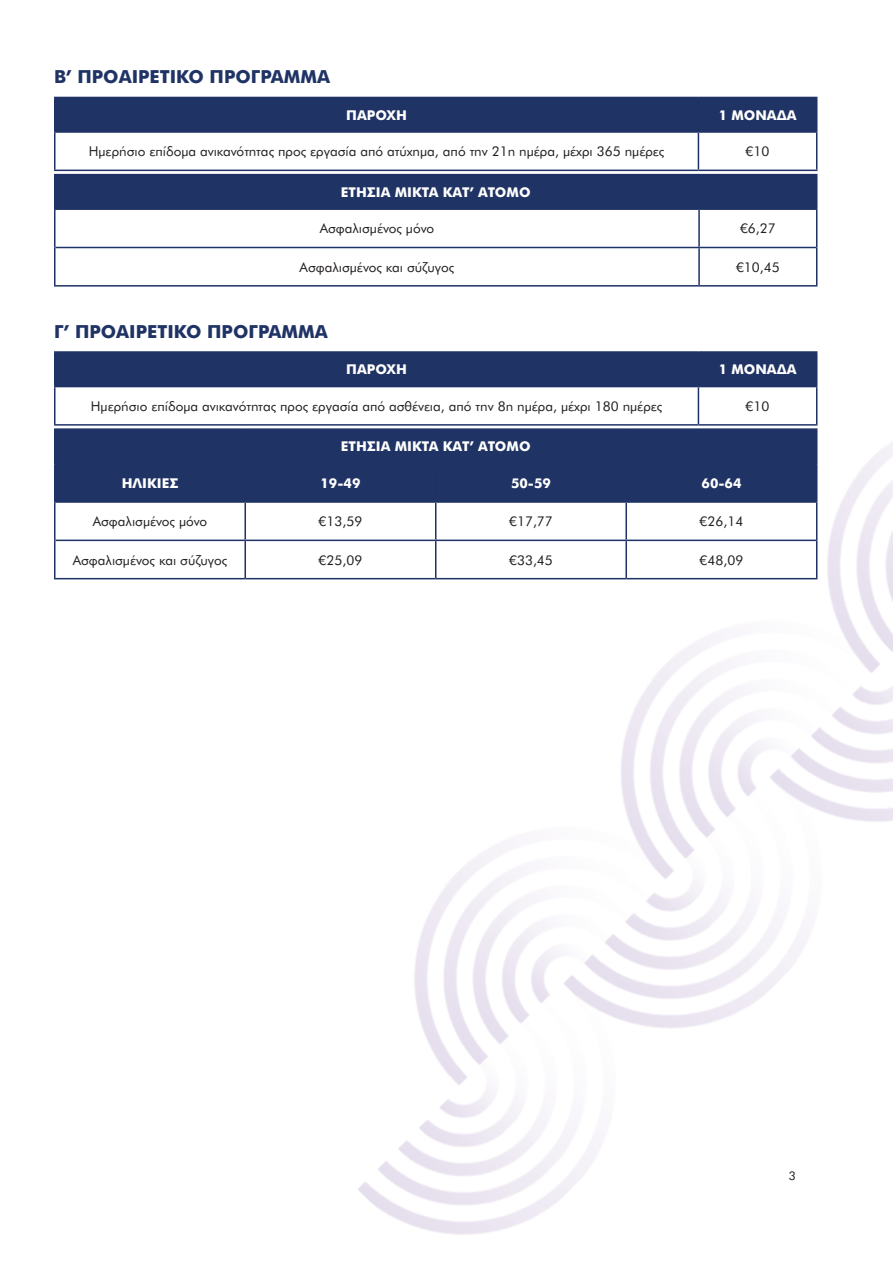
<style>
.page{position:relative;width:893px;height:1263px;background:#fff}
.page>*{position:absolute;margin:0;border:0;box-sizing:border-box;transform-origin:0 0}
.t1{font:700 18px "AIG Futura GR";color:#203365}
.t2{font:13.5px "AIG Futura GR";color:#231f20}
.t3{font:700 13.5px "AIG Futura GR";color:#fff}
.t4{font:12px "AIG Futura GR";color:#231f20}
</style>
<div class="page">
<img style="left:249px;top:391px;width:644px;height:844px">
<div style="left:56px;top:98px;width:760px;height:33px;background:#203365"></div>
<hr style="left:54px;top:170px;width:644px;height:1px;background:#1f3267">
<hr style="left:698px;top:170px;width:119px;height:1px;background:#1f3267">
<hr style="left:54px;top:133px;width:2px;height:37px;background:#1f3267">
<hr style="left:698px;top:133px;width:1px;height:37px;background:#1f3267">
<hr style="left:816px;top:133px;width:1px;height:37px;background:#1f3267">
<hr style="left:54px;top:97px;width:644px;height:1px;background:#1f3267">
<hr style="left:54px;top:98px;width:2px;height:33px;background:#1f3267">
<hr style="left:698px;top:97px;width:119px;height:1px;background:#1f3267">
<hr style="left:698px;top:98px;width:1px;height:33px;background:#1f3267">
<hr style="left:816px;top:98px;width:1px;height:33px;background:#1f3267">
<hr style="left:54px;top:131px;width:644px;height:2px;background:#1f3267">
<hr style="left:698px;top:131px;width:119px;height:2px;background:#1f3267">
<div style="left:56px;top:353px;width:760px;height:33px;background:#203365"></div>
<hr style="left:54px;top:424px;width:644px;height:2px;background:#1f3267">
<hr style="left:698px;top:424px;width:119px;height:2px;background:#1f3267">
<hr style="left:54px;top:387px;width:2px;height:37px;background:#1f3267">
<hr style="left:698px;top:387px;width:1px;height:37px;background:#1f3267">
<hr style="left:816px;top:387px;width:1px;height:37px;background:#1f3267">
<hr style="left:54px;top:351px;width:644px;height:2px;background:#1f3267">
<hr style="left:54px;top:353px;width:2px;height:33px;background:#1f3267">
<hr style="left:698px;top:351px;width:119px;height:2px;background:#1f3267">
<hr style="left:698px;top:353px;width:1px;height:33px;background:#1f3267">
<hr style="left:816px;top:353px;width:1px;height:33px;background:#1f3267">
<hr style="left:54px;top:386px;width:644px;height:1px;background:#1f3267">
<hr style="left:698px;top:386px;width:119px;height:1px;background:#1f3267">
<div style="left:55px;top:175px;width:762px;height:34px;background:#203365"></div>
<hr style="left:54px;top:210px;width:2px;height:37px;background:#1f3267">
<hr style="left:698px;top:210px;width:2px;height:37px;background:#1f3267">
<hr style="left:816px;top:210px;width:1px;height:37px;background:#1f3267">
<hr style="left:54px;top:247px;width:2px;height:38px;background:#1f3267">
<hr style="left:698px;top:248px;width:2px;height:37px;background:#1f3267">
<hr style="left:816px;top:247px;width:1px;height:38px;background:#1f3267">
<hr style="left:54px;top:174px;width:645px;height:1px;background:#1f3267">
<hr style="left:54px;top:175px;width:2px;height:33px;background:#1f3267">
<hr style="left:699px;top:174px;width:118px;height:1px;background:#1f3267">
<hr style="left:56px;top:247px;width:643px;height:1px;background:#1f3267">
<hr style="left:699px;top:247px;width:117px;height:1px;background:#1f3267">
<hr style="left:54px;top:285px;width:645px;height:2px;background:#1f3267">
<hr style="left:699px;top:285px;width:118px;height:2px;background:#1f3267">
<hr style="left:54px;top:208px;width:645px;height:2px;background:#1f3267">
<hr style="left:699px;top:208px;width:118px;height:2px;background:#1f3267">
<div style="left:55px;top:429px;width:762px;height:35px;background:#203365"></div>
<div style="left:56px;top:464px;width:760px;height:37px;background:#203365"></div>
<hr style="left:54px;top:503px;width:2px;height:37px;background:#1f3267">
<hr style="left:244px;top:503px;width:2px;height:37px;background:#1f3267">
<hr style="left:435px;top:503px;width:1px;height:37px;background:#1f3267">
<hr style="left:625px;top:503px;width:2px;height:37px;background:#1f3267">
<hr style="left:816px;top:503px;width:1px;height:37px;background:#1f3267">
<hr style="left:54px;top:540px;width:2px;height:38px;background:#1f3267">
<hr style="left:244px;top:541px;width:2px;height:37px;background:#1f3267">
<hr style="left:435px;top:541px;width:1px;height:37px;background:#1f3267">
<hr style="left:625px;top:541px;width:2px;height:37px;background:#1f3267">
<hr style="left:816px;top:540px;width:1px;height:38px;background:#1f3267">
<hr style="left:54px;top:428px;width:191px;height:2px;background:#1f3267">
<hr style="left:54px;top:430px;width:2px;height:33px;background:#1f3267">
<hr style="left:245px;top:428px;width:191px;height:2px;background:#1f3267">
<hr style="left:436px;top:428px;width:190px;height:2px;background:#1f3267">
<hr style="left:626px;top:428px;width:191px;height:2px;background:#1f3267">
<hr style="left:56px;top:540px;width:189px;height:1px;background:#1f3267">
<hr style="left:245px;top:540px;width:191px;height:1px;background:#1f3267">
<hr style="left:436px;top:540px;width:190px;height:1px;background:#1f3267">
<hr style="left:626px;top:540px;width:190px;height:1px;background:#1f3267">
<hr style="left:54px;top:578px;width:191px;height:1px;background:#1f3267">
<hr style="left:245px;top:578px;width:191px;height:1px;background:#1f3267">
<hr style="left:436px;top:578px;width:190px;height:1px;background:#1f3267">
<hr style="left:626px;top:578px;width:191px;height:1px;background:#1f3267">
<hr style="left:54px;top:464px;width:2px;height:37px;background:#1f3267">
<hr style="left:54px;top:463px;width:191px;height:1px;background:#1f3267">
<hr style="left:244px;top:464px;width:2px;height:37px;background:#1f3267">
<hr style="left:435px;top:464px;width:1px;height:37px;background:#1f3267">
<hr style="left:625px;top:464px;width:2px;height:37px;background:#1f3267">
<hr style="left:816px;top:464px;width:1px;height:37px;background:#1f3267">
<hr style="left:54px;top:501px;width:191px;height:2px;background:#1f3267">
<hr style="left:245px;top:501px;width:191px;height:2px;background:#1f3267">
<hr style="left:436px;top:501px;width:190px;height:2px;background:#1f3267">
<hr style="left:626px;top:501px;width:191px;height:2px;background:#1f3267">
<p class="t1" style="left:54px;top:66px;width:278px">Β’ ΠΡΟΑΙΡΕΤΙΚΟ ΠΡΟΓΡΑΜΜΑ</p>
<p class="t3" style="left:346px;top:107px;width:60px">ΠΑΡΟΧΗ</p>
<p class="t3" style="left:719px;top:107px;width:79px">1 ΜΟΝΑΔΑ</p>
<p class="t2" style="left:89px;top:143px;width:577px">Ημερήσιο επίδομα ανικανότητας προς εργασία από ατύχημα, από την 21η ημέρα, μέχρι 365 ημέρες</p>
<p class="t2" style="left:746px;top:143px;width:25px">€10</p>
<p class="t3" style="left:341px;top:184px;width:191px">ΕΤΗΣΙΑ ΜΙΚΤΑ ΚΑΤ’ ΑΤΟΜΟ</p>
<p class="t2" style="left:320px;top:220px;width:116px">Ασφαλισμένος μόνο</p>
<p class="t2" style="left:740px;top:220px;width:37px">€6,27</p>
<p class="t2" style="left:300px;top:259px;width:156px">Ασφαλισμένος και σύζυγος</p>
<p class="t2" style="left:736px;top:259px;width:45px">€10,45</p>
<p class="t1" style="left:54px;top:320px;width:275px">Γ’ ΠΡΟΑΙΡΕΤΙΚΟ ΠΡΟΓΡΑΜΜΑ</p>
<p class="t3" style="left:346px;top:361px;width:60px">ΠΑΡΟΧΗ</p>
<p class="t3" style="left:719px;top:361px;width:79px">1 ΜΟΝΑΔΑ</p>
<p class="t2" style="left:91px;top:398px;width:573px">Ημερήσιο επίδομα ανικανότητας προς εργασία από ασθένεια, από την 8η ημέρα, μέχρι 180 ημέρες</p>
<p class="t2" style="left:746px;top:398px;width:25px">€10</p>
<p class="t3" style="left:341px;top:438px;width:191px">ΕΤΗΣΙΑ ΜΙΚΤΑ ΚΑΤ’ ΑΤΟΜΟ</p>
<p class="t3" style="left:122px;top:475px;width:58px">ΗΛΙΚΙΕΣ</p>
<p class="t3" style="left:321px;top:475px;width:41px">19-49</p>
<p class="t3" style="left:511px;top:475px;width:41px">50-59</p>
<p class="t3" style="left:701px;top:475px;width:41px">60-64</p>
<p class="t2" style="left:93px;top:513px;width:116px">Ασφαλισμένος μόνο</p>
<p class="t2" style="left:319px;top:513px;width:45px">€13,59</p>
<p class="t2" style="left:509px;top:513px;width:45px">€17,77</p>
<p class="t2" style="left:700px;top:513px;width:45px">€26,14</p>
<p class="t2" style="left:73px;top:552px;width:156px">Ασφαλισμένος και σύζυγος</p>
<p class="t2" style="left:319px;top:552px;width:45px">€25,09</p>
<p class="t2" style="left:509px;top:552px;width:45px">€33,45</p>
<p class="t2" style="left:700px;top:552px;width:45px">€48,09</p>
<p class="t4" style="left:789px;top:1168px;width:9px">3</p>
</div>
